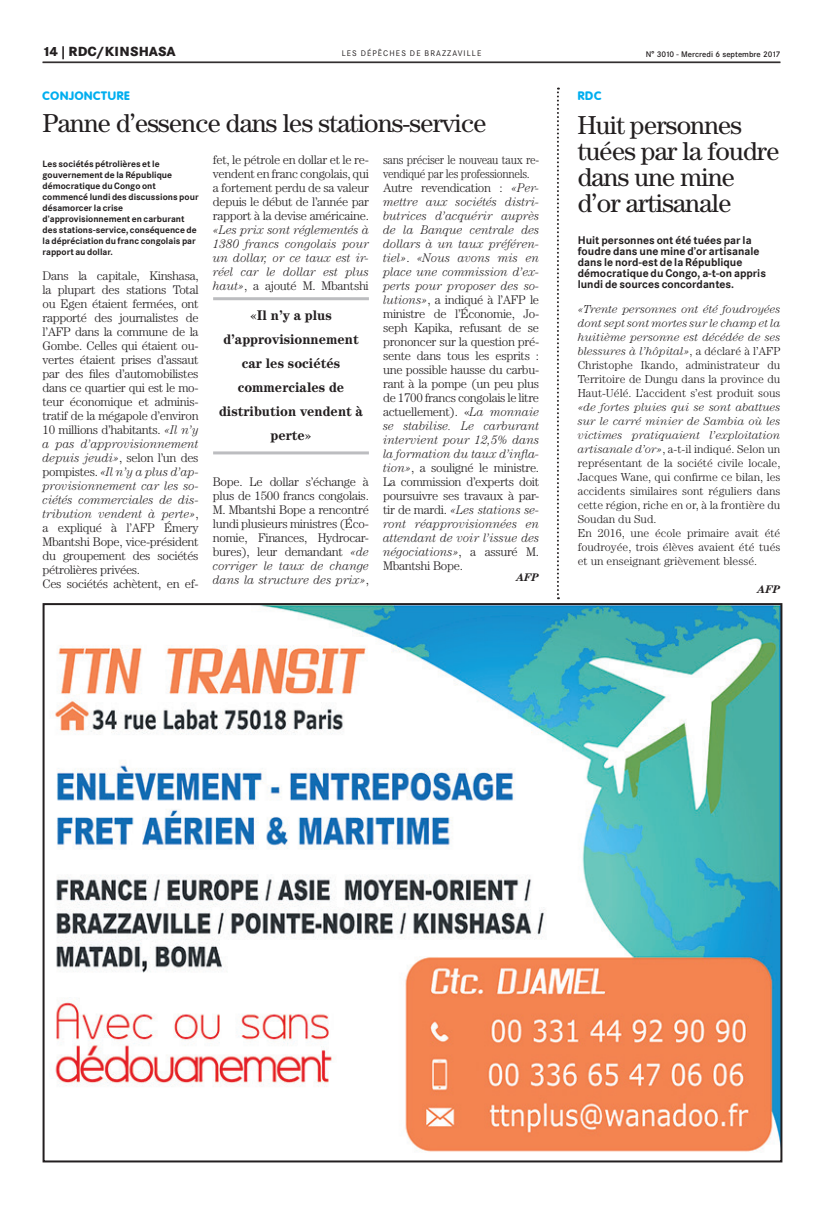
<style>
.page{position:relative;width:823px;height:1205px;background:#fff}
.page>*{position:absolute;margin:0;border:0;box-sizing:border-box;transform-origin:0 0}
.t1{font:26px/26px "Century";letter-spacing:-.025em;color:#231f20}
.t2{font:700 14px/24px "Century";color:#231f20;text-align:center;scale:.95 1}
.t3{font:800 13px "Corporate SBQ";letter-spacing:.005em;color:#231f20}
.t4{font:300 12.5px/14px "Century";letter-spacing:-.025em;color:#231f20;text-align:justify}
.t5{font:300 12.5px/14px "Century";letter-spacing:-.025em;color:#231f20;scale:.9 1}
.t6{font:italic 300 12.5px/14px "Century";color:#231f20;text-align:justify;scale:.95 1}
.t7{font:800 12px "Corporate Rounded";letter-spacing:.06em;color:#00aeef}
.t8{font:300 11.6px/14px "Century";color:#231f20;text-align:justify}
.t9{font:700 11px/11px "Corporate SBQ";color:#231f20}
.t10{font:italic 700 11px "Century";color:#231f20}
.t11{font:700 9px/11px "Corporate SBQ";color:#231f20}
.t12{font:500 8px "Corporate SBQ";color:#231f20}
.t13{font:8px "Corporate SBQ";letter-spacing:.135em;color:#231f20}
.s1{font-style:italic}
.s2{font-style:normal}
</style>
<div class="page">
<hr style="left:43px;top:62px;width:737px;height:1px;background:#231f20">
<img style="left:55px;top:606px;width:724px;height:546px">
<svg style="left:557px;top:88px;width:1px;height:511px"></svg>
<hr style="left:213px;top:297px;width:156px;height:3px;background:#bcbdc0">
<hr style="left:213px;top:451px;width:156px;height:3px;background:#bcbdc0">
<p class="t3" style="left:43px;top:43px;width:135px">14 | RDC/KINSHASA</p>
<p class="t13" style="left:341px;top:49px;width:141px">LES DÉPÊCHES DE BRAZZAVILLE</p>
<p class="t12" style="left:645px;top:49px;width:136px">N° 3010 - Mercredi 6 septembre 2017</p>
<p class="t7" style="left:43px;top:89px;width:89px">CONJONCTURE</p>
<h1 class="t1" style="left:43px;top:109px;width:445px">Panne d’essence dans les stations-service</h1>
<p class="t11" style="left:43px;top:158px;width:157px">Les sociétés pétrolières et le gouvernement de la République démocratique du Congo ont commencé lundi des discussions pour désamorcer la crise d’approvisionnement en carburant des stations-service, conséquence de la dépréciation du franc congolais par rapport au dollar.</p>
<p class="t4" style="left:43px;top:269px;width:157px;text-align:left">Dans la capitale, Kinshasa, la plupart des stations Total ou Egen étaient fermées, ont rapporté des journalistes de l’AFP dans la commune de la<br>Gombe. Celles qui étaient ou&shy;vertes étaient prises d’assaut par des files d’automobilistes dans ce quartier qui est le mo&shy;teur économique et adminis&shy;tratif de la mégapole d’environ<br>10 millions d’habitants. <span class="s1">«Il n’y a pas d’approvisionnement depuis jeudi»</span>, selon l’un des pompistes. <span class="s1">«Il n’y a plus d’ap&shy;provisionnement car les so&shy;ciétés commerciales de dis&shy;tribution vendent à perte»</span>, a expliqué à l’AFP Émery<br>Mbantshi Bope, vice-président du groupement des sociétés pétrolières privées.<br>Ces sociétés achètent, en ef-</p>
<p class="t4" style="left:213px;top:152px;width:157px">fet, le pétrole en dollar et le re&shy;vendent en franc congolais, qui a fortement perdu de sa valeur depuis le début de l’année par rapport à la devise américaine.</p>
<p class="t6" style="left:213px;top:222px;width:166px">«Les prix sont réglementés à 1380 francs congolais pour un dollar, or ce taux est ir&shy;réel car le dollar est plus haut»<span class="s2">, a ajouté M. Mbantshi</span></p>
<p class="t2" style="left:219px;top:303px;width:153px">«Il n’y a plus d’approvisionnement car les sociétés commerciales de distribution vendent à perte»</p>
<p class="t4" style="left:213px;top:474px;width:157px">Bope. Le dollar s’échange à plus de 1500 francs congolais.<br>M. Mbantshi Bope a rencontré lundi plusieurs ministres (Éco&shy;nomie, Finances, Hydrocar&shy;bures), leur demandant <span class="s1">«de corriger le taux de change dans la structure des prix»</span>,</p>
<p class="t5" style="left:383px;top:152px;width:175px">sans préciser le nouveau taux re&shy;vendiqué par les professionnels.<br>Autre revendication : <span class="s1">«Per&shy;mettre aux sociétés distri&shy;butrices d’acquérir auprès de la Banque centrale des dollars à un taux préféren&shy;tiel»</span>. <span class="s1">«Nous avons mis en place une commission d’ex&shy;perts pour proposer des so&shy;lutions»</span>, a indiqué à l’AFP le ministre de l’Économie, Jo&shy;seph Kapika, refusant de se prononcer sur la question pré&shy;sente dans tous les esprits : une possible hausse du carbu&shy;rant à la pompe (un peu plus de 1700 francs congolais le litre actuellement). «<span class="s1">La monnaie se stabilise. Le carburant intervient pour 12,5% dans la formation du taux d’infla&shy;tion»</span>, a souligné le ministre.<br>La commission d’experts doit poursuivre ses travaux à par&shy;tir de mardi. <span class="s1">«Les stations se&shy;ront réapprovisionnées en attendant de voir l’issue des négociations»</span>, a assuré M.<br>Mbantshi Bope.</p>
<p class="t10" style="left:516px;top:571px;width:24px">AFP</p>
<p class="t7" style="left:577px;top:89px;width:25px">RDC</p>
<h1 class="t1" style="left:577px;top:112px;width:203px">Huit personnes tuées par la foudre dans une mine d’or artisanale</h1>
<p class="t9" style="left:577px;top:235px;width:190px">Huit personnes ont été tuées par la foudre dans une mine d’or artisanale dans le nord-est de la République démocratique du Congo, a-t-on appris lundi de sources concordantes.</p>
<p class="t8" style="left:577px;top:302px;width:204px"><span class="s1">«Trente personnes ont été foudroyées dont sept sont mortes sur le champ et la huitième personne est décédée de ses blessures à l’hôpital»</span>, a déclaré à l’AFP Christophe Ikando, administrateur du Territoire de Dungu dans la province du Haut-Uélé. L’accident s’est produit sous</p>
<p class="t8" style="left:577px;top:400px;width:204px;text-align:left"><span class="s1">«de fortes pluies qui se sont abattues sur le carré minier de Sambia où les victimes pratiquaient l’exploitation artisanale d’or»</span>, a-t-il indiqué. Selon un représentant de la société civile locale, Jacques Wane, qui confirme ce bilan, les accidents similaires sont réguliers dans cette région, riche en or, à la frontière du Soudan du Sud.<br>En 2016, une école primaire avait été foudroyée, trois élèves avaient été tués et un enseignant grièvement blessé.</p>
<p class="t10" style="left:757px;top:583px;width:24px">AFP</p>
</div>
